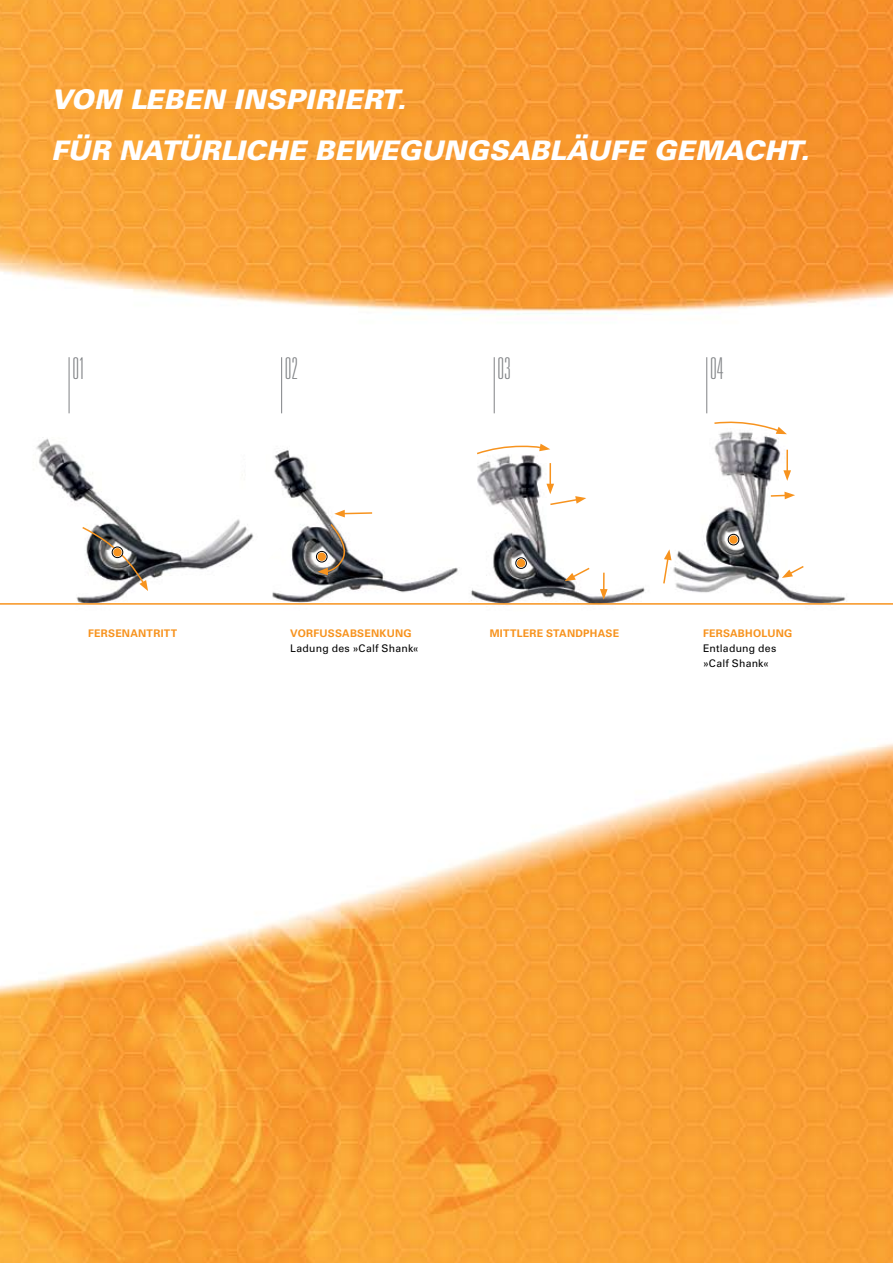
<style>
.page{position:relative;width:893px;height:1263px;background:#fff}
.page>*{position:absolute;margin:0;border:0;box-sizing:border-box;transform-origin:0 0}
.t1{font:100 ultra-condensed 30px "Univers LT Std";letter-spacing:-.005em;color:#808285}
.t2{font:italic 900 27px/51.6px "Univers LT Std";letter-spacing:.01em;color:#fff}
.t3{font:700 10.5px "Univers LT Std";letter-spacing:.025em;color:#f7931e}
.t4{font:10.5px/15px "Univers LT Std";letter-spacing:.02em;color:#000}
</style>
<div class="page">
<img style="left:1px;top:0;width:891px;height:1263px">
<div style="left:884px;top:612px;width:9px;height:80px;background:#fff"></div>
<img style="left:1px;top:388px;width:257px;height:252px">
<svg style="left:81px;top:493px;width:67px;height:98px"></svg>
<div style="left:112px;top:547px;width:11px;height:11px;background:#e7cfb3;border-radius:50%"></div>
<div style="left:112px;top:547px;width:11px;height:11px;border:1px solid #000;border-radius:50%"></div>
<div style="left:113px;top:548px;width:9px;height:8px;background:#f7931e;border-radius:50%"></div>
<img style="left:266px;top:388px;width:388px;height:252px">
<div style="left:316px;top:551px;width:11px;height:11px;border:1px solid #000;border-radius:50%"></div>
<svg style="left:334px;top:510px;width:40px;height:7px"></svg>
<svg style="left:317px;top:523px;width:33px;height:52px"></svg>
<div style="left:516px;top:558px;width:11px;height:11px;border:1px solid #000;border-radius:50%"></div>
<div style="left:517px;top:559px;width:8px;height:8px;background:#f7931e;border-radius:50%"></div>
<svg style="left:565px;top:566px;width:26px;height:15px"></svg>
<hr style="left:549px;top:463px;width:2px;height:23px;background:#f7931e">
<svg style="left:546px;top:484px;width:40px;height:22px"></svg>
<svg style="left:600px;top:573px;width:8px;height:27px"></svg>
<svg style="left:475px;top:444px;width:75px;height:11px"></svg>
<img style="left:668px;top:388px;width:187px;height:252px">
<svg style="left:713px;top:420px;width:74px;height:14px"></svg>
<div style="left:728px;top:534px;width:11px;height:11px;border:1px solid #000;border-radius:50%"></div>
<div style="left:729px;top:535px;width:9px;height:9px;background:#f7931e;border-radius:50%"></div>
<svg style="left:769px;top:492px;width:26px;height:7px"></svg>
<svg style="left:782px;top:564px;width:23px;height:14px"></svg>
<hr style="left:786px;top:450px;width:2px;height:23px;background:#f7931e">
<svg style="left:783px;top:470px;width:8px;height:11px"></svg>
<svg style="left:662px;top:549px;width:9px;height:36px"></svg>
<hr style="left:69px;top:357px;width:1px;height:56px;background:#808285">
<hr style="left:281px;top:357px;width:1px;height:56px;background:#808285">
<hr style="left:494px;top:357px;width:1px;height:56px;background:#808285">
<hr style="left:706px;top:357px;width:1px;height:56px;background:#808285">
<hr style="left:0;top:603px;width:893px;height:2px;background:#f7931e">
<h2 class="t2" style="left:51px;top:73px;width:115px">VOM LEBE</h2>
<h2 class="t2" style="left:51px;top:73px;width:760px;text-indent:151px">N INSPIRIERT.<br>FÜR NATÜRLICHE BEWEGUNGSABLÄUFE GEMACHT.</h2>
<h1 class="t1" style="left:72px;top:353px;width:14px">01</h1>
<h1 class="t1" style="left:285px;top:353px;width:15px">02</h1>
<h1 class="t1" style="left:497px;top:353px;width:15px">03</h1>
<h1 class="t1" style="left:710px;top:353px;width:15px">04</h1>
<p class="t3" style="left:88px;top:627px;width:91px">FERS ENANTRITT</p>
<p class="t3" style="left:290px;top:627px;width:123px">VORFUSSABSENKUNG</p>
<p class="t3" style="left:490px;top:627px;width:131px">MITTLERE STANDPHASE</p>
<p class="t4" style="left:290px;top:640px;width:130px">Ladung des »Calf Shank«</p>
<p class="t3" style="left:703px;top:627px;width:91px">FERSABHOLUNG</p>
<p class="t4" style="left:703px;top:640px;width:75px">Entladung des »Calf Shank«</p>
</div>
